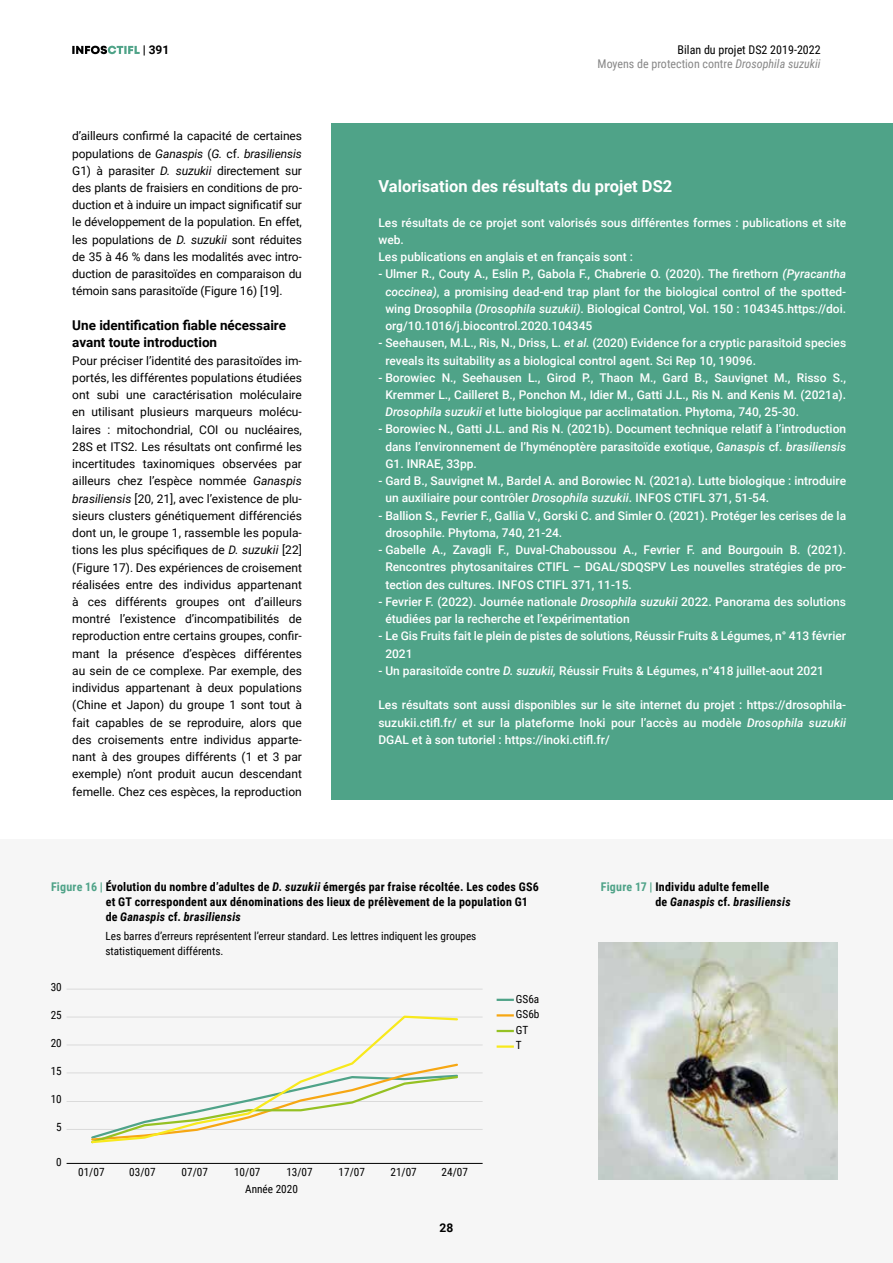
<style>
.page{position:relative;width:893px;height:1263px;background:#fff}
.page>*{position:absolute;margin:0;border:0;box-sizing:border-box;transform-origin:0 0}
.t1{font:700 16.5px "Roboto";color:#fff}
.t2{font:700 13.5px/17.2px "Roboto";color:#000}
.t3{font:500 12px/17.2px "Roboto";color:#fff}
.t4{font:12px/17.2px "Roboto";letter-spacing:-.01em;color:#000;text-align:justify}
.t5{font:700 12px/15px "Roboto Condensed";letter-spacing:.02em;color:#000}
.t6{font:12px "Roboto Condensed";color:#878787}
.t7{font:12px "Roboto Condensed";color:#000}
.t8{font:700 12px "Roboto";color:#000}
.t9{font:11.25px/15.6px "Roboto Condensed";color:#000}
.s1{font-style:italic}
.s2{color:#4fa388}
</style>
<div class="page">
<div style="left:0;top:839px;width:893px;height:424px;background:#f6f6f6"></div>
<svg style="left:72px;top:46px;width:68px;height:8px"></svg>
<div style="left:332px;top:123px;width:561px;height:676px;background:#4fa388"></div>
<img style="left:598px;top:943px;width:240px;height:237px">
<hr style="left:67px;top:1129px;width:416px;height:1px;background:#dadada">
<hr style="left:67px;top:1101px;width:416px;height:1px;background:#dadada">
<hr style="left:67px;top:1072px;width:416px;height:1px;background:#dadada">
<hr style="left:67px;top:1044px;width:416px;height:1px;background:#dadada">
<hr style="left:67px;top:1017px;width:416px;height:1px;background:#dadada">
<hr style="left:67px;top:989px;width:416px;height:1px;background:#dadada">
<hr style="left:67px;top:1163px;width:416px;height:1px;background:#000">
<svg style="left:90px;top:1015px;width:369px;height:129px"></svg>
<svg style="left:497px;top:999px;width:17px;height:2px"></svg>
<svg style="left:497px;top:1014px;width:17px;height:2px"></svg>
<svg style="left:497px;top:1030px;width:17px;height:2px"></svg>
<hr style="left:497px;top:1045px;width:17px;height:3px;background:#f8e91c">
<p class="t8" style="left:143px;top:42px;width:28px">| 391</p>
<p class="t4" style="left:72px;top:127px;width:231px">d’ailleurs confirmé la capacité de certaines populations de <span class="s1">Ganaspis</span> (<span class="s1">G.</span> cf. <span class="s1">brasiliensis </span>G1) à parasiter <span class="s1">D. suzukii</span> directement sur des plants de fraisiers en conditions de pro&shy;duction et à induire un impact significatif sur le développement de la population. En effet, les populations de <span class="s1">D. suzukii</span> sont réduites de 35 à 46 % dans les modalités avec intro&shy;duction de parasitoïdes en comparaison du témoin sans parasitoïde (Figure 16) [19].</p>
<p class="t2" style="left:72px;top:316px;width:215px">Une identification fiable nécessaire avant toute introduction</p>
<p class="t4" style="left:72px;top:351px;width:231px">Pour préciser l’identité des parasitoïdes im&shy;portés, les différentes populations étudiées ont subi une caractérisation moléculaire en utilisant plusieurs marqueurs molécu&shy;laires : mitochondrial, COI ou nucléaires, 28S et ITS2. Les résultats ont confirmé les incertitudes taxinomiques observées par ailleurs chez l’espèce nommée <span class="s1">Ganaspis brasiliensis</span> [20, 21], avec l’existence de plu&shy;sieurs clusters génétiquement différenciés dont un, le groupe 1, rassemble les popula&shy;tions les plus spécifiques de <span class="s1">D. suzukii</span> [22] (Figure 17). Des expériences de croisement réalisées entre des individus appartenant à ces différents groupes ont d’ailleurs montré l’existence d’incompatibilités de reproduction entre certains groupes, confir&shy;mant la présence d’espèces différentes au sein de ce complexe. Par exemple, des individus appartenant à deux populations (Chine et Japon) du groupe 1 sont tout à fait capables de se reproduire, alors que des croisements entre individus apparte&shy;nant à des groupes différents (1 et 3 par exemple) n’ont produit aucun descendant femelle. Chez ces espèces, la reproduction</p>
<p class="t7" style="left:678px;top:41px;width:145px">Bilan du projet DS2 2019-2022</p>
<p class="t6" style="left:598px;top:55px;width:225px">Moyens de protection contre <span class="s1">Drosophila suzukii</span></p>
<h1 class="t1" style="left:378px;top:175px;width:295px">Valorisation des résultats du projet DS2</h1>
<p class="t3" style="left:378px;top:213px;width:469px">Les résultats de ce projet sont valorisés sous différentes formes : publications et site web.<br>Les publications en anglais et en français sont :</p>
<p class="t3" style="left:385px;top:265px;width:462px;text-align:justify;text-indent:-7px">- Ulmer R., Couty A., Eslin P., Gabola F., Chabrerie O. (2020). The firethorn <span class="s1">(Pyracantha coccinea)</span>, a promising dead-end trap plant for the biological control of the spotted&shy;wing Drosophila <span class="s1">(Drosophila suzukii)</span>. Biological Control, Vol. 150 : 104345.https://doi. org/10.1016/j.biocontrol.2020.104345</p>
<p class="t3" style="left:385px;top:334px;width:462px;text-indent:-7px">- Seehausen, M.L., Ris, N., Driss, L. <span class="s1">et al.</span> (2020) Evidence for a cryptic parasitoid species reveals its suitability as a biological control agent. Sci Rep 10, 19096.</p>
<p class="t3" style="left:385px;top:368px;width:462px;text-align:justify;text-indent:-7px">- Borowiec N., Seehausen L., Girod P., Thaon M., Gard B., Sauvignet M., Risso S., Kremmer L., Cailleret B., Ponchon M., Idier M., Gatti J.L., Ris N. and Kenis M. (2021a).<br><span class="s1">Drosophila suzukii</span> et lutte biologique par acclimatation. Phytoma, 740, 25-30.</p>
<p class="t3" style="left:385px;top:420px;width:462px;text-align:justify;text-indent:-7px">- Borowiec N., Gatti J.L. and Ris N. (2021b). Document technique relatif à l’introduction dans l’environnement de l’hyménoptère parasitoïde exotique, <span class="s1">Ganaspis</span> cf. <span class="s1">brasiliensis </span>G1. INRAE, 33pp.</p>
<p class="t3" style="left:385px;top:472px;width:462px;text-indent:-7px">- Gard B., Sauvignet M., Bardel A. and Borowiec N. (2021a). Lutte biologique : introduire un auxiliaire pour contrôler <span class="s1">Drosophila suzukii</span>. INFOS CTIFL 371, 51-54.</p>
<p class="t3" style="left:385px;top:506px;width:462px;text-indent:-7px">- Ballion S., Fevrier F., Gallia V., Gorski C. and Simler O. (2021). Protéger les cerises de la drosophile. Phytoma, 740, 21-24.</p>
<p class="t3" style="left:385px;top:541px;width:462px;text-align:justify;text-indent:-7px">- Gabelle A., Zavagli F., Duval-Chaboussou A., Fevrier F. and Bourgouin B. (2021).<br>Rencontres phytosanitaires CTIFL – DGAL/SDQSPV Les nouvelles stratégies de pro&shy;tection des cultures. INFOS CTIFL 371, 11-15.</p>
<p class="t3" style="left:385px;top:593px;width:462px;text-indent:-7px">- Fevrier F. (2022). Journée nationale <span class="s1">Drosophila suzukii</span> 2022. Panorama des solutions étudiées par la recherche et l’expérimentation</p>
<p class="t3" style="left:385px;top:627px;width:462px;text-indent:-7px">- Le Gis Fruits fait le plein de pistes de solutions, Réussir Fruits &amp; Légumes, n° 413 février<br>2021</p>
<p class="t3" style="left:378px;top:662px;width:447px">- Un parasitoïde contre <span class="s1">D. suzukii,</span> Réussir Fruits &amp; Légumes, n°418 juillet-aout 2021</p>
<p class="t3" style="left:378px;top:696px;width:469px;text-align:justify">Les résultats sont aussi disponibles sur le site internet du projet : https://drosophila&shy;suzukii.ctifl.fr/ et sur la plateforme Inoki pour l’accès au modèle <span class="s1">Drosophila suzukii </span>DGAL et à son tutoriel : https://inoki.ctifl.fr/</p>
<p class="t5" style="left:106px;top:879px;width:435px;text-indent:-55px"><span class="s2">Figure 16 |</span> Évolution du nombre d’adultes de <span class="s1">D. suzukii</span> émergés par fraise récoltée. Les codes GS6 et GT correspondent aux dénominations des lieux de prélèvement de la population G1 de <span class="s1">Ganaspis</span> cf. <span class="s1">brasiliensis</span></p>
<p class="t9" style="left:105px;top:928px;width:372px;line-height:15px">Les barres d’erreurs représentent l’erreur standard. Les lettres indiquent les groupes statistiquement différents.</p>
<p class="t9" style="left:51px;top:978px;width:13px">30</p>
<p class="t9" style="left:51px;top:1006px;width:13px">25</p>
<p class="t9" style="left:51px;top:1035px;width:13px">20</p>
<p class="t9" style="left:51px;top:1063px;width:13px">15</p>
<p class="t9" style="left:51px;top:1091px;width:13px">10</p>
<p class="t9" style="left:56px;top:1119px;width:7px">5</p>
<p class="t9" style="left:56px;top:1153px;width:7px">0</p>
<p class="t9" style="left:78px;top:1164px;width:28px">01/07</p>
<p class="t9" style="left:129px;top:1164px;width:28px">03/07</p>
<p class="t9" style="left:182px;top:1164px;width:28px">07/07</p>
<p class="t9" style="left:234px;top:1164px;width:28px">10/07</p>
<p class="t9" style="left:245px;top:1164px;width:69px;line-height:16.4px;text-indent:41px">13/07<br>Année 2020</p>
<p class="t9" style="left:339px;top:1164px;width:28px">17/07</p>
<p class="t9" style="left:390px;top:1164px;width:28px">21/07</p>
<p class="t9" style="left:442px;top:1164px;width:28px">24/07</p>
<p class="t8" style="left:440px;top:1219px;width:15px">28</p>
<p class="t9" style="left:516px;top:990px;width:25px">GS6a<br>GS6b<br>GT<br>T</p>
<p class="t5" style="left:655px;top:879px;width:137px;text-indent:-55px"><span class="s2">Figure 17 |</span> Individu adulte femelle<br>de <span class="s1">Ganaspis</span> cf. <span class="s1">brasiliensis</span></p>
</div>
